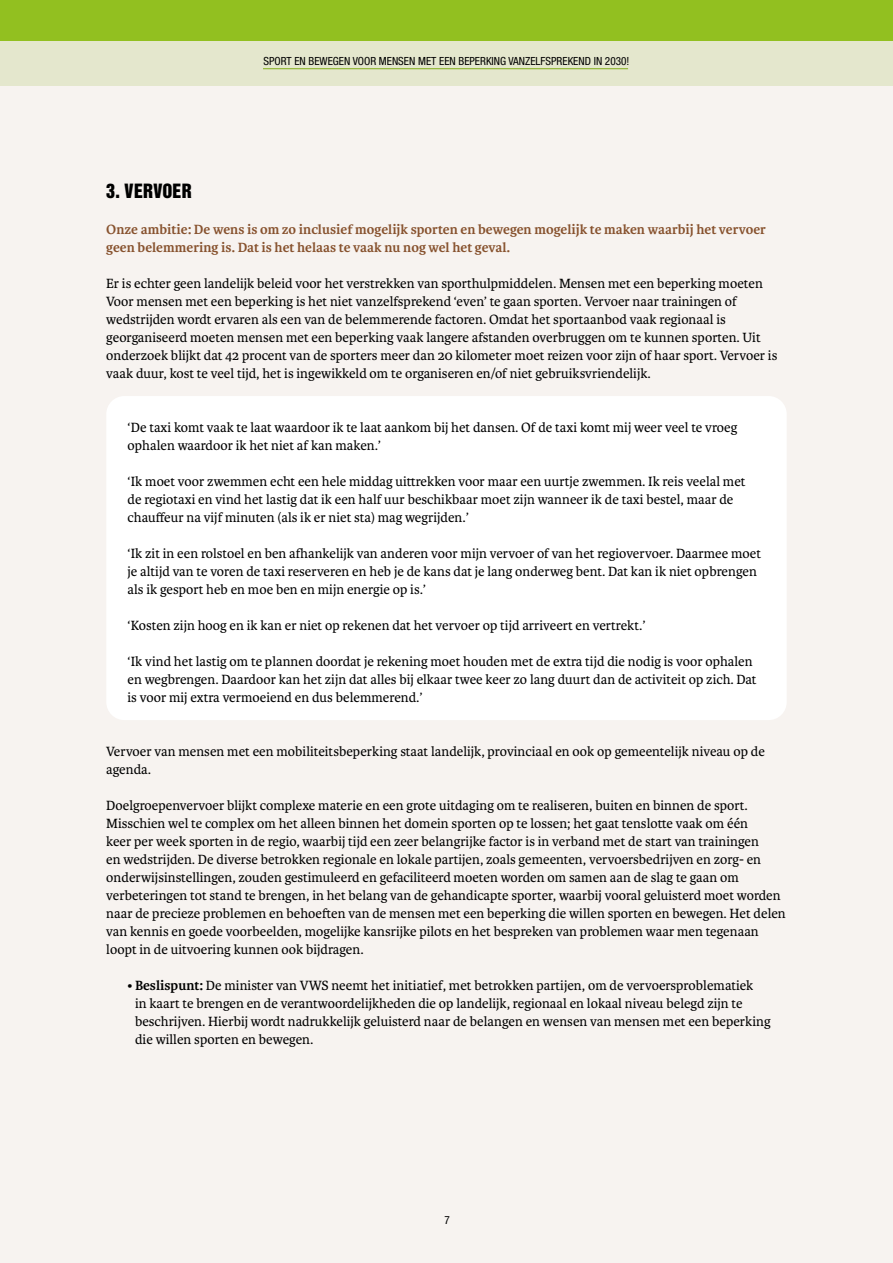
<style>
.page{position:relative;width:893px;height:1263px;background:#f7f3f0}
.page>*{position:absolute;margin:0;border:0;box-sizing:border-box;transform-origin:0 0}
.t1{font:18px "Helvetica Inserat";letter-spacing:.005em;color:#000}
.t2{font:14.25px/18px "Karmina";color:#000}
.t3{font:700 14.25px/18px "Karmina";color:#87522e}
.t4{font:condensed 11.25px "Helvetica Neue LT Std";color:#000}
.s1{font-weight:700}
</style>
<div class="page">
<div style="left:0;top:0;width:893px;height:86px;background:#e4e7cd"></div>
<div style="left:0;top:0;width:893px;height:40px;background:#92c020"></div>
<div style="left:106px;top:396px;width:681px;height:324px;background:#fff;border-radius:18px"></div>
<p class="t4" style="left:263px;top:55px;width:367px">SPORT EN BEWEGEN VOOR MENSEN MET EEN BEPERKING VANZELFSPREKEND IN 2030!</p>
<p class="t1" style="left:106px;top:180px;width:87px">3. VERVOER</p>
<p class="t3" style="left:106px;top:221px;width:661px">Onze ambitie: De wens is om zo inclusief mogelijk sporten en bewegen mogelijk te maken waarbij het vervoer geen belemmering is. Dat is het helaas te vaak nu nog wel het geval.</p>
<p class="t2" style="left:106px;top:275px;width:673px">Er is echter geen landelijk beleid voor het verstrekken van sporthulpmiddelen. Mensen met een beperking moeten Voor mensen met een beperking is het niet vanzelfsprekend ‘even’ te gaan sporten. Vervoer naar trainingen of wedstrijden wordt ervaren als een van de belemmerende factoren. Omdat het sportaanbod vaak regionaal is georganiseerd moeten mensen met een beperking vaak langere afstanden overbruggen om te kunnen sporten. Uit onderzoek blijkt dat 42 procent van de sporters meer dan 20 kilometer moet reizen voor zijn of haar sport. Vervoer is vaak duur, kost te veel tijd, het is ingewikkeld om te organiseren en/of niet gebruiksvriendelijk.</p>
<p class="t2" style="left:128px;top:419px;width:611px">‘De taxi komt vaak te laat waardoor ik te laat aankom bij het dansen. Of de taxi komt mij weer veel te vroeg ophalen waardoor ik het niet af kan maken.’</p>
<p class="t2" style="left:128px;top:473px;width:619px">‘Ik moet voor zwemmen echt een hele middag uittrekken voor maar een uurtje zwemmen. Ik reis veelal met de regiotaxi en vind het lastig dat ik een half uur beschikbaar moet zijn wanneer ik de taxi bestel, maar de chauffeur na vijf minuten (als ik er niet sta) mag wegrijden.’</p>
<p class="t2" style="left:128px;top:545px;width:635px">‘Ik zit in een rolstoel en ben afhankelijk van anderen voor mijn vervoer of van het regiovervoer. Daarmee moet je altijd van te voren de taxi reserveren en heb je de kans dat je lang onderweg bent. Dat kan ik niet opbrengen als ik gesport heb en moe ben en mijn energie op is.’</p>
<p class="t2" style="left:128px;top:617px;width:519px">‘Kosten zijn hoog en ik kan er niet op rekenen dat het vervoer op tijd arriveert en vertrekt.’</p>
<p class="t2" style="left:128px;top:653px;width:631px">‘Ik vind het lastig om te plannen doordat je rekening moet houden met de extra tijd die nodig is voor ophalen en wegbrengen. Daardoor kan het zijn dat alles bij elkaar twee keer zo lang duurt dan de activiteit op zich. Dat is voor mij extra vermoeiend en dus belemmerend.’</p>
<p class="t2" style="left:106px;top:743px;width:660px">Vervoer van mensen met een mobiliteitsbeperking staat landelijk, provinciaal en ook op gemeentelijk niveau op de agenda.</p>
<p class="t2" style="left:106px;top:797px;width:681px">Doelgroepenvervoer blijkt complexe materie en een grote uitdaging om te realiseren, buiten en binnen de sport.<br>Misschien wel te complex om het alleen binnen het domein sporten op te lossen; het gaat tenslotte vaak om één<br>keer per week sporten in de regio, waarbij tijd een zeer belangrijke factor is in verband met de start van trainingen<br>en wedstrijden. De diverse betrokken regionale en lokale partijen, zoals gemeenten, vervoersbedrijven en zorg- en onderwijsinstellingen, zouden gestimuleerd en gefaciliteerd moeten worden om samen aan de slag te gaan om verbeteringen tot stand te brengen, in het belang van de gehandicapte sporter, waarbij vooral geluisterd moet worden naar de precieze problemen en behoeften van de mensen met een beperking die willen sporten en bewegen. Het delen van kennis en goede voorbeelden, mogelijke kansrijke pilots en het bespreken van problemen waar men tegenaan loopt in de uitvoering kunnen ook bijdragen.</p>
<p class="t2" style="left:135px;top:976px;width:637px;text-indent:-8px"><span class="s1">• Beslispunt:</span> De minister van VWS neemt het initiatief, met betrokken partijen, om de vervoersproblematiek<br>in kaart te brengen en de verantwoordelijkheden die op landelijk, regionaal en lokaal niveau belegd zijn te beschrijven. Hierbij wordt nadrukkelijk geluisterd naar de belangen en wensen van mensen met een beperking die willen sporten en bewegen.</p>
<p class="t4" style="left:444px;top:1214px;width:7px">7</p>
</div>
